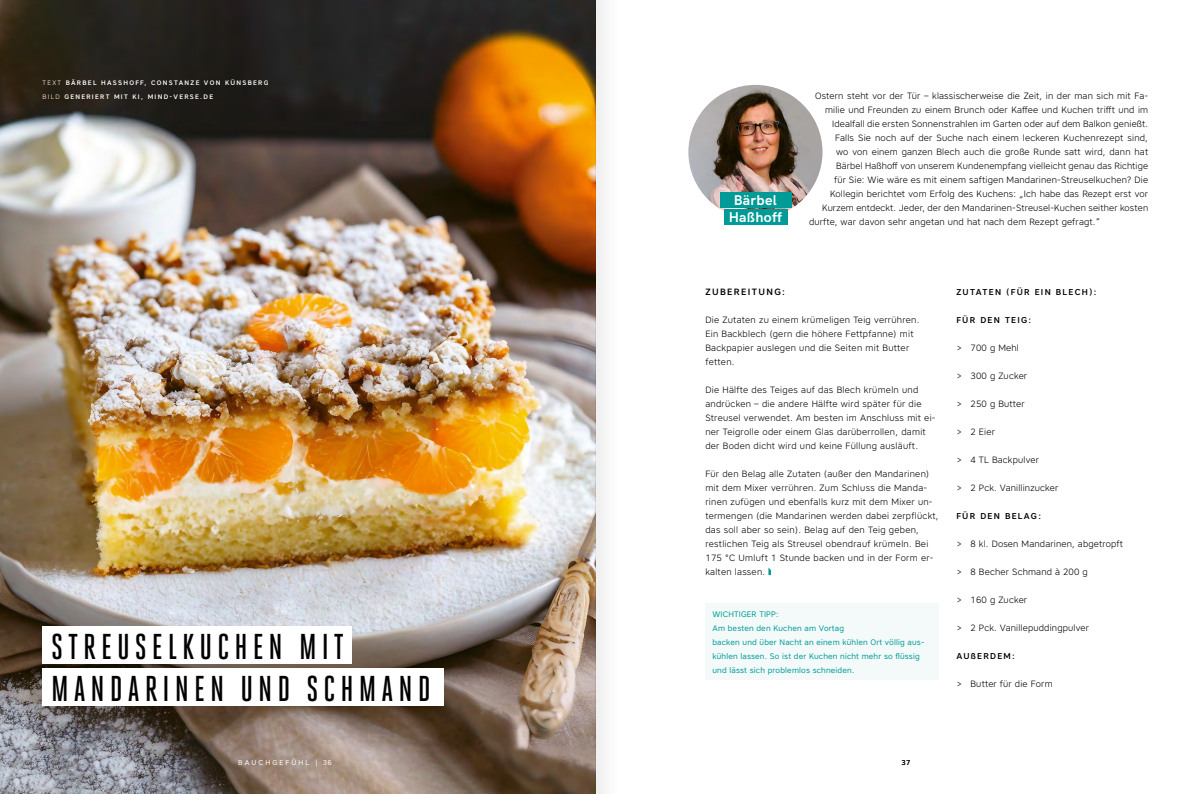
<style>
.page{position:relative;width:1191px;height:794px;background:#fff}
.page>*{position:absolute;margin:0;border:0;box-sizing:border-box;transform-origin:0 0}
.t1{font:500 35.9px/42px "Heroic Condensed";letter-spacing:.14em;color:#000}
.t2{font:700 14.2px/17.8px "HK Grotesk";letter-spacing:.02em;color:#fff;text-align:center}
.t3{font:300 9.1px/14px "Core Sans A35";letter-spacing:.02em;color:#000}
.t4{font:500 9.1px "Core Sans A55";letter-spacing:.15em;color:#000}
.t5{font:500 8.5px "Core Sans A55";letter-spacing:.15em;color:#000}
.t6{font:8px/14px "Core Sans A45";letter-spacing:.02em;color:#009b96}
.t7{font:7px "Core Sans A45";letter-spacing:.3em;color:#fff}
.t8{font:7px "Core Sans A45";color:#000}
.t9{font:500 6.5px/14px "Core Sans A55";letter-spacing:.2em;color:#fff}
.s1{font-family:"Core Sans A35";font-weight:300}
</style>
<div class="page">
<img style="left:688px;top:85px;width:134px;height:134px;border-radius:67px">
<div style="left:724px;top:210px;width:63px;height:15px;background:#009b96"></div>
<div style="left:720px;top:192px;width:71px;height:15px;background:#009b96"></div>
<img style="left:0;top:0;width:595px;height:794px">
<div style="left:43px;top:626px;width:308px;height:38px;background:#fff"></div>
<div style="left:43px;top:668px;width:401px;height:38px;background:#fff"></div>
<div style="left:705px;top:603px;width:234px;height:77px;background:#f4fafa"></div>
<svg style="left:768px;top:567px;width:3px;height:8px"></svg>
<div style="left:595px;top:0;width:22px;height:794px;background:#f6f6f6"></div>
<p class="t9" style="left:43px;top:75px;width:227px"><span class="s1">TEXT</span> BÄRBEL HASSHOFF, CONSTANZE VON KÜNSBERG<br><span class="s1">BILD</span> GENERIERT MIT KI, MIND-VERSE.DE</p>
<h1 class="t1" style="left:51px;top:626px;width:381px">STREUSELKUCHEN MIT<br>MANDARINEN UND SCHMAND</h1>
<h2 class="t2" style="left:728px;top:190px;width:55px">Bärbel<br>Haßhoff</h2>
<p class="t3" style="left:815px;top:88px;width:334px">Ostern steht vor der Tür – klassischerweise die Zeit, in der man sich mit Fa-</p>
<p class="t3" style="left:825px;top:102px;width:325px">milie und Freunden zu einem Brunch oder Kaffee und Kuchen trifft und im</p>
<p class="t3" style="left:832px;top:116px;width:318px">Idealfall die ersten Sonnenstrahlen im Garten oder auf dem Balkon genießt.</p>
<p class="t3" style="left:835px;top:130px;width:314px">Falls Sie noch auf der Suche nach einem leckeren Kuchenrezept sind,</p>
<p class="t3" style="left:836px;top:144px;width:313px">wo von einem ganzen Blech auch die große Runde satt wird, dann hat</p>
<p class="t3" style="left:836px;top:158px;width:313px">Bärbel Haßhoff von unserem Kundenempfang vielleicht genau das Richtige</p>
<p class="t3" style="left:834px;top:172px;width:316px">für Sie: Wie wäre es mit einem saftigen Mandarinen-Streuselkuchen? Die</p>
<p class="t3" style="left:830px;top:186px;width:320px">Kollegin berichtet vom Erfolg des Kuchens: „Ich habe das Rezept erst vor</p>
<p class="t3" style="left:822px;top:200px;width:328px">Kurzem entdeckt. Jeder, der den Mandarinen-Streusel-Kuchen seither kosten</p>
<p class="t3" style="left:809px;top:214px;width:292px">durfte, war davon sehr angetan und hat nach dem Rezept gefragt.“</p>
<p class="t4" style="left:705px;top:286px;width:81px">ZUBEREITUNG:</p>
<p class="t3" style="left:705px;top:312px;width:215px">Die Zutaten zu einem krümeligen Teig verrühren.<br>Ein Backblech (gern die höhere Fettpfanne) mit Backpapier auslegen und die Seiten mit Butter fetten.</p>
<p class="t3" style="left:705px;top:382px;width:232px">Die Hälfte des Teiges auf das Blech krümeln und andrücken – die andere Hälfte wird später für die Streusel verwendet. Am besten im Anschluss mit ei&shy;ner Teigrolle oder einem Glas darüberrollen, damit der Boden dicht wird und keine Füllung ausläuft.</p>
<p class="t3" style="left:705px;top:466px;width:235px">Für den Belag alle Zutaten (außer den Mandarinen) mit dem Mixer verrühren. Zum Schluss die Manda&shy;rinen zufügen und ebenfalls kurz mit dem Mixer un&shy;termengen (die Mandarinen werden dabei zerpflückt, das soll aber so sein). Belag auf den Teig geben, restlichen Teig als Streusel obendrauf krümeln. Bei 175 °C Umluft 1 Stunde backen und in der Form er&shy;kalten lassen.</p>
<p class="t6" style="left:712px;top:607px;width:213px">WICHTIGER TIPP:<br>Am besten den Kuchen am Vortag<br>backen und über Nacht an einem kühlen Ort völlig aus&shy;kühlen lassen. So ist der Kuchen nicht mehr so flüssig und lässt sich problemlos schneiden.</p>
<p class="t5" style="left:956px;top:286px;width:142px">ZUTATEN (FÜR EIN BLECH):</p>
<p class="t5" style="left:956px;top:314px;width:76px">FÜR DEN TEIG:</p>
<p class="t3" style="left:956px;top:340px;width:64px">&gt; 700 g Mehl</p>
<p class="t3" style="left:956px;top:368px;width:72px">&gt; 300 g Zucker</p>
<p class="t3" style="left:956px;top:396px;width:70px">&gt; 250 g Butter</p>
<p class="t3" style="left:956px;top:424px;width:40px">&gt; 2 Eier</p>
<p class="t3" style="left:956px;top:452px;width:84px">&gt; 4 TL Backpulver</p>
<p class="t3" style="left:956px;top:480px;width:103px">&gt; 2 Pck. Vanillinzucker</p>
<p class="t5" style="left:956px;top:510px;width:86px">FÜR DEN BELAG:</p>
<p class="t3" style="left:956px;top:536px;width:168px">&gt; 8 kl. Dosen Mandarinen, abgetropft</p>
<p class="t3" style="left:956px;top:564px;width:133px">&gt; 8 Becher Schmand à 200 g</p>
<p class="t3" style="left:956px;top:592px;width:72px">&gt; 160 g Zucker</p>
<p class="t3" style="left:956px;top:620px;width:134px">&gt; 2 Pck. Vanillepuddingpulver</p>
<p class="t5" style="left:956px;top:650px;width:60px">AUßERDEM:</p>
<p class="t3" style="left:956px;top:676px;width:98px">&gt; Butter für die Form</p>
<p class="t7" style="left:238px;top:758px;width:95px">BAUCHGEFÜHL | 36</p>
<p class="t8" style="left:901px;top:758px;width:10px">37</p>
</div>
